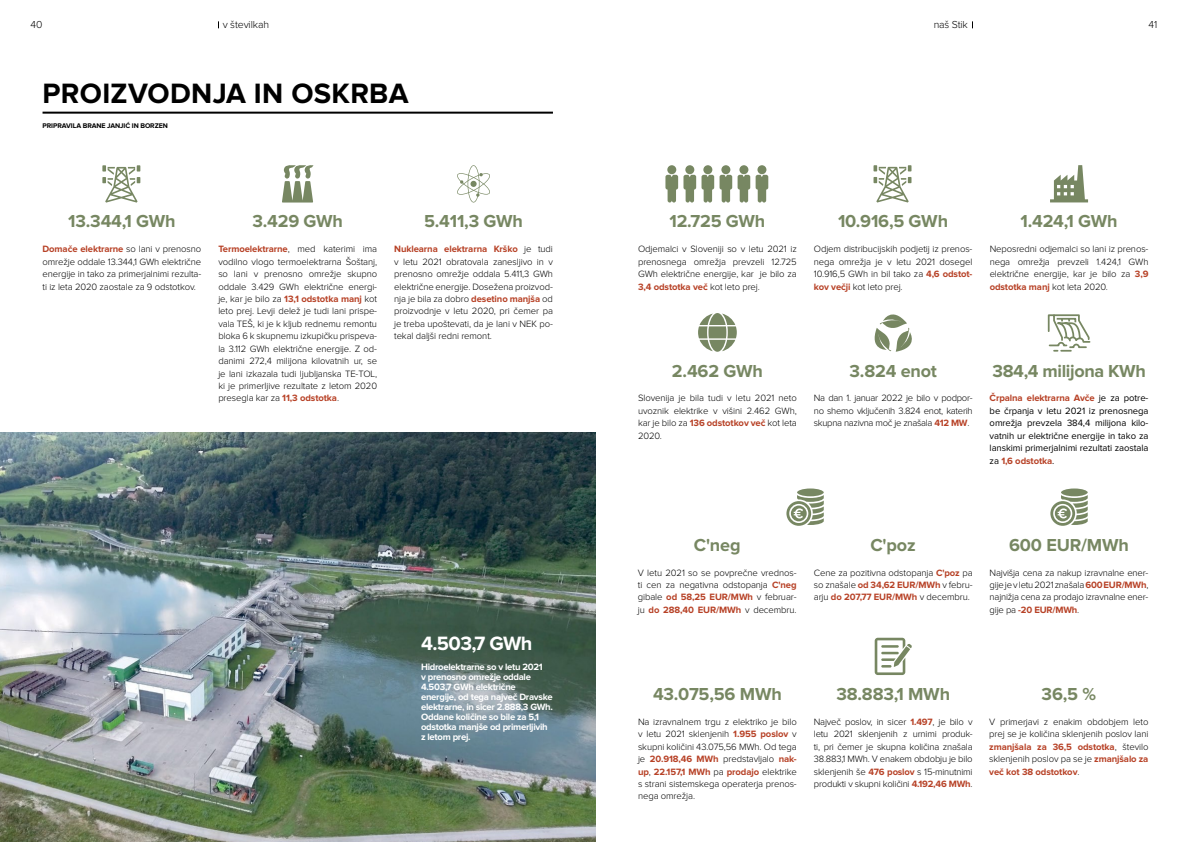
<style>
.page{position:relative;width:1191px;height:842px;background:#fff}
.page>*{position:absolute;margin:0;border:0;box-sizing:border-box;transform-origin:0 0}
.t1{font:700 29px "Proxima Nova";letter-spacing:.01em;color:#000}
.t2{font:700 20px "Proxima Nova";letter-spacing:-.03em;color:#fff}
.t3{font:700 18px "Proxima Nova";letter-spacing:-.01em;color:#778762}
.t4{font:300 10.5px "Proxima Nova";letter-spacing:-.01em;color:#000}
.t5{font:300 9.5px/12.4px "Proxima Nova";letter-spacing:-.01em;color:#000;text-align:justify}
.t6{font:700 9.5px/10px "Proxima Nova";letter-spacing:-.03em;color:#fff}
.t7{font:9.5px/12.4px "Proxima Nova";letter-spacing:-.01em;color:#000;text-align:justify}
.t8{font:700 7px "Proxima Nova";letter-spacing:-.01em;color:#000}
.s1{font-weight:700;color:#b74126}
</style>
<div class="page">
<hr style="left:43px;top:112px;width:510px;height:2px;background:#000">
<img style="left:0;top:432px;width:595px;height:410px">
<svg style="left:102px;top:165px;width:38px;height:38px"></svg>
<svg style="left:873px;top:165px;width:38px;height:38px"></svg>
<svg style="left:282px;top:165px;width:31px;height:38px"></svg>
<svg style="left:457px;top:165px;width:33px;height:38px"></svg>
<div style="left:667px;top:165px;width:9px;height:9px;background:#778762;border-radius:50%"></div>
<div style="left:685px;top:165px;width:9px;height:9px;background:#778762;border-radius:50%"></div>
<div style="left:703px;top:165px;width:9px;height:9px;background:#778762;border-radius:50%"></div>
<div style="left:721px;top:165px;width:9px;height:9px;background:#778762;border-radius:50%"></div>
<div style="left:739px;top:165px;width:9px;height:9px;background:#778762;border-radius:50%"></div>
<div style="left:757px;top:165px;width:9px;height:9px;background:#778762;border-radius:50%"></div>
<svg style="left:665px;top:175px;width:103px;height:28px"></svg>
<svg style="left:1050px;top:165px;width:38px;height:37px"></svg>
<svg style="left:698px;top:313px;width:39px;height:39px"></svg>
<svg style="left:874px;top:314px;width:38px;height:38px"></svg>
<svg style="left:874px;top:638px;width:38px;height:37px"></svg>
<div style="left:1061px;top:488px;width:26px;height:8px;background:#778762;border-radius:50%"></div>
<svg style="left:1050px;top:495px;width:37px;height:31px"></svg>
<div style="left:797px;top:488px;width:26px;height:8px;background:#778762;border-radius:50%"></div>
<svg style="left:786px;top:495px;width:37px;height:31px"></svg>
<svg style="left:1047px;top:314px;width:44px;height:38px"></svg>
<p class="t4" style="left:31px;top:20px;width:13px">40</p>
<p class="t4" style="left:223px;top:20px;width:48px">v številkah</p>
<p class="t4" style="left:933px;top:20px;width:36px">naš Stik</p>
<p class="t4" style="left:1148px;top:20px;width:10px">41</p>
<h1 class="t1" style="left:43px;top:80px;width:367px">PROIZVODNJA IN OSKRBA</h1>
<p class="t8" style="left:43px;top:122px;width:127px">PRIPRAVILA BRANE JANJIĆ IN BORZEN</p>
<h3 class="t3" style="left:68px;top:213px;width:109px">13.344,1 GWh</h3>
<h3 class="t3" style="left:669px;top:213px;width:97px">12.725 GWh</h3>
<h3 class="t3" style="left:838px;top:213px;width:112px">10.916,5 GWh</h3>
<h3 class="t3" style="left:252px;top:213px;width:92px">3.429 GWh</h3>
<h3 class="t3" style="left:424px;top:213px;width:100px">5.411,3 GWh</h3>
<h3 class="t3" style="left:1020px;top:213px;width:99px">1.424,1 GWh</h3>
<p class="t5" style="left:394px;top:243px;width:160px"><span class="s1">Nuklearna elektrarna Krško</span> je tudi v letu 2021 obratovala zanesljivo in v prenosno omrežje oddala 5.411,3 GWh električne energije. Dosežena proizvod&shy;nja je bila za dobro <span class="s1">desetino manjša</span> od proizvodnje v letu 2020, pri čemer pa je treba upoštevati, da je lani v NEK po&shy;tekal daljši redni remont.</p>
<p class="t5" style="left:43px;top:243px;width:160px"><span class="s1">Domače elektrarne</span> so lani v prenosno omrežje oddale 13.344,1 GWh električne energije in tako za primerjalnimi rezulta&shy;ti iz leta 2020 zaostale za 9 odstotkov.</p>
<p class="t5" style="left:638px;top:243px;width:160px">Odjemalci v Sloveniji so v letu 2021 iz prenosnega omrežja prevzeli 12.725<br>GWh električne energije, kar je bilo za <span class="s1">3,4 odstotka več</span> kot leto prej.</p>
<p class="t5" style="left:814px;top:243px;width:160px">Odjem distribucijskih podjetij iz prenos&shy;nega omrežja je v letu 2021 dosegel 10.916,5 GWh in bil tako za <span class="s1">4,6 odstot&shy;kov večji</span> kot leto prej.</p>
<p class="t5" style="left:989px;top:243px;width:160px">Neposredni odjemalci so lani iz prenos&shy;nega omrežja prevzeli 1.424,1 GWh električne energije, kar je bilo za <span class="s1">3,9 odstotka manj</span> kot leta 2020.</p>
<p class="t5" style="left:218px;top:243px;width:160px"><span class="s1">Termoelektrarne</span>, med katerimi ima vodilno vlogo termoelektrarna Šoštanj, so lani v prenosno omrežje skupno oddale 3.429 GWh električne energi&shy;je, kar je bilo za <span class="s1">13,1 odstotka manj</span> kot leto prej. Levji delež je tudi lani prispe&shy;vala TEŠ, ki je k kljub rednemu remontu bloka 6 k skupnemu izkupičku prispeva&shy;la 3.112 GWh električne energije. Z od&shy;danimi 272,4 milijona kilovatnih ur, se je lani izkazala tudi ljubljanska TE-TOL, ki je primerljive rezultate z letom 2020 presegla kar za <span class="s1">11,3 odstotka</span>.</p>
<h3 class="t3" style="left:992px;top:362px;width:155px">384,4 milijona KWh</h3>
<h3 class="t3" style="left:672px;top:362px;width:92px">2.462 GWh</h3>
<h3 class="t3" style="left:849px;top:362px;width:89px">3.824 enot</h3>
<p class="t7" style="left:989px;top:392px;width:160px"><span class="s1">Črpalna elektrarna Avče</span> je za potre&shy;be črpanja v letu 2021 iz prenosnega omrežja prevzela 384,4 milijona kilo&shy;vatnih ur električne energije in tako za lanskimi primerjalnimi rezultati zaostala za <span class="s1">1,6 odstotka</span>.</p>
<p class="t5" style="left:638px;top:392px;width:160px">Slovenija je bila tudi v letu 2021 neto uvoznik elektrike v višini 2.462 GWh, kar je bilo za <span class="s1">136 odstotkov več</span> kot leta 2020.</p>
<p class="t5" style="left:814px;top:392px;width:160px">Na dan 1. januar 2022 je bilo v podpor&shy;no shemo vključenih 3.824 enot, katerih skupna nazivna moč je znašala <span class="s1">412 MW</span>.</p>
<h2 class="t2" style="left:421px;top:634px;width:113px">4.503,7 GWh</h2>
<p class="t6" style="left:421px;top:662px;width:133px">Hidroelektrarne so v letu 2021<br>v prenosno omrežje oddale<br>4.503,7 GWh električne energije, od tega največ Dravske elektrarne, in sicer 2.888,3 GWh.<br>Oddane količine so bile za 5,1 odstotka manjše od primerljivih z letom prej.</p>
<h3 class="t3" style="left:694px;top:536px;width:48px">C'neg</h3>
<h3 class="t3" style="left:870px;top:536px;width:47px">C'poz</h3>
<p class="t5" style="left:638px;top:567px;width:160px">V letu 2021 so se povprečne vrednos&shy;ti cen za negativna odstopanja <span class="s1">C'neg </span>gibale <span class="s1">od 58,25 EUR/MWh</span> v februar&shy;ju <span class="s1">do 288,40 EUR/MWh</span> v decembru.</p>
<p class="t5" style="left:814px;top:567px;width:160px">Cene za pozitivna odstopanja <span class="s1">C'poz</span> pa so znašale <span class="s1">od 34,62 EUR/MWh</span> v febru&shy;arju <span class="s1">do 207,77 EUR/MWh</span> v decembru.</p>
<h3 class="t3" style="left:1009px;top:536px;width:121px">600 EUR/MWh</h3>
<p class="t5" style="left:989px;top:567px;width:160px">Najvišja cena za nakup izravnalne ener&shy;gije je v letu 2021 znašala <span class="s1">600 EUR/MWh</span>, najnižja cena za prodajo izravnalne ener&shy;gije pa <span class="s1">-20 EUR/MWh</span>.</p>
<h3 class="t3" style="left:653px;top:686px;width:130px">43.075,56 MWh</h3>
<h3 class="t3" style="left:836px;top:686px;width:115px">38.883,1 MWh</h3>
<h3 class="t3" style="left:1041px;top:686px;width:56px">36,5 %</h3>
<p class="t5" style="left:638px;top:716px;width:160px">Na izravnalnem trgu z elektriko je bilo v letu 2021 sklenjenih <span class="s1">1.955 poslov</span> v skupni količini 43.075,56 MWh. Od tega je <span class="s1">20.918,46 MWh</span> predstavljalo <span class="s1">nak&shy;up</span>, <span class="s1">22.157,1 MWh</span> pa <span class="s1">prodajo</span> elektrike s strani sistemskega operaterja prenos&shy;nega omrežja.</p>
<p class="t5" style="left:814px;top:716px;width:160px">Največ poslov, in sicer <span class="s1">1.497</span>, je bilo v letu 2021 sklenjenih z urnimi produk&shy;ti, pri čemer je skupna količina znašala 38.883,1 MWh. V enakem obdobju je bilo sklenjenih še <span class="s1">476 poslov</span> s 15-minutnimi produkti v skupni količini <span class="s1">4.192,46 MWh</span>.</p>
<p class="t5" style="left:989px;top:716px;width:161px">V primerjavi z enakim obdobjem leto prej se je količina sklenjenih poslov lani <span class="s1">zmanjšala za 36,5 odstotka</span>, število sklenjenih poslov pa se je <span class="s1">zmanjšalo za več kot 38 odstotkov</span>.</p>
</div>
